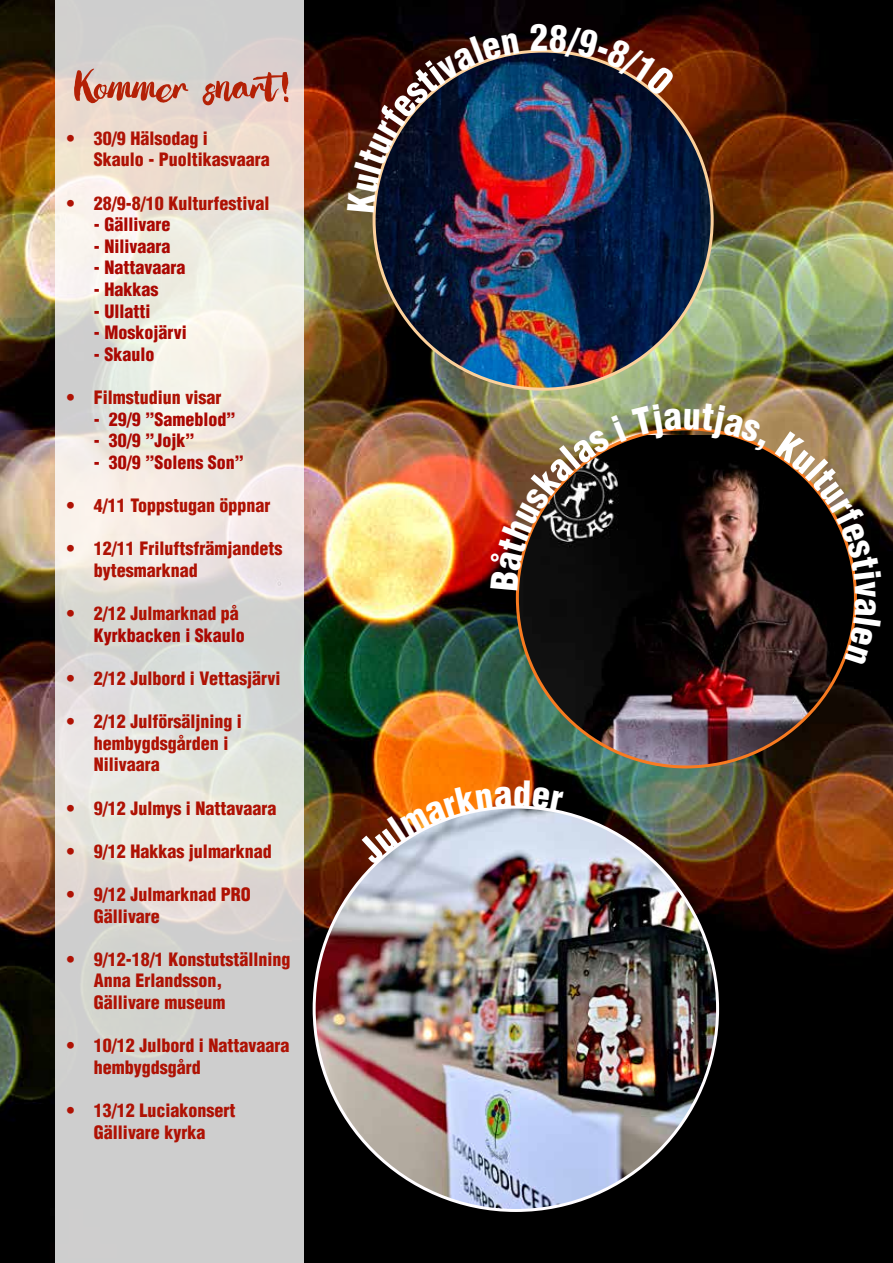
<style>
.page{position:relative;width:893px;height:1263px;background:#fff}
.page>*{position:absolute;margin:0;border:0;box-sizing:border-box;transform-origin:0 0}
.t1{font:67.5px "Love Moment";letter-spacing:-.045em;color:#b42106}
.t2{font:900 condensed 18px/21.6px "Helvetica LT";color:#af1204}
.t3{font:900 condensed 18px "Helvetica LT";color:#ab0802}
</style>
<div class="page">
<img style="left:0;top:0;width:893px;height:1263px">
<svg style="left:55px;top:0;width:249px;height:1263px;background:#dfdcd7"></svg>
<img style="left:374px;top:51px;width:338px;height:338px;border-radius:169px">
<img style="left:517px;top:435px;width:338px;height:332px">
<img style="left:314px;top:807px;width:404px;height:403px;border-radius:202px">
<img style="left:347px;top:32px;width:173px;height:181px">
<svg style="left:531px;top:24px;width:144px;height:72px;background:#341c1e"></svg>
<img style="left:489px;top:404px;width:276px;height:187px">
<svg style="left:775px;top:431px;width:106px;height:234px;background:#3a2c1f"></svg>
<svg style="left:356px;top:780px;width:208px;height:85px;background:#b68b6f"></svg>
<h1 class="t1" style="left:74px;top:50px;width:218px">Kommer snart!</h1>
<p class="t2" style="left:94px;top:127px;width:177px;text-indent:-27px">• 30/9 Hälsodag i<br>Skaulo - Puoltikasvaara</p>
<p class="t2" style="left:67px;top:192px;width:204px">• 28/9-8/10 Kulturfestival</p>
<p class="t3" style="left:94px;top:213px;width:78px">- Gällivare</p>
<p class="t3" style="left:94px;top:235px;width:78px">- Nilivaara</p>
<p class="t3" style="left:94px;top:256px;width:93px">- Nattavaara</p>
<p class="t3" style="left:94px;top:278px;width:66px">- Hakkas</p>
<p class="t3" style="left:94px;top:300px;width:58px">- Ullatti</p>
<p class="t3" style="left:94px;top:321px;width:94px">- Moskojärvi</p>
<p class="t3" style="left:94px;top:343px;width:62px">- Skaulo</p>
<p class="t2" style="left:67px;top:386px;width:156px">• Filmstudiun visar</p>
<p class="t3" style="left:94px;top:408px;width:143px">- 29/9 ”Sameblod”</p>
<p class="t3" style="left:94px;top:429px;width:102px">- 30/9 ”Jojk”</p>
<p class="t3" style="left:94px;top:451px;width:151px">- 30/9 ”Solens Son”</p>
<p class="t2" style="left:67px;top:494px;width:205px">• 4/11 Toppstugan öppnar</p>
<p class="t2" style="left:94px;top:538px;width:190px;text-indent:-27px">• 12/11 Friluftsfrämjandets bytesmarknad</p>
<p class="t2" style="left:67px;top:602px;width:173px">• 2/12 Julmarknad på</p>
<p class="t3" style="left:94px;top:624px;width:153px">Kyrkbacken i Skaulo</p>
<p class="t2" style="left:67px;top:667px;width:215px">• 2/12 Julbord i Vettasjärvi</p>
<p class="t2" style="left:94px;top:710px;width:149px;text-indent:-27px">• 2/12 Julförsäljning i hembygdsgården i<br>Nilivaara</p>
<p class="t2" style="left:67px;top:797px;width:211px">• 9/12 Julmys i Nattavaara</p>
<p class="t2" style="left:67px;top:840px;width:207px">• 9/12 Hakkas julmarknad</p>
<p class="t2" style="left:94px;top:883px;width:159px;text-indent:-27px">• 9/12 Julmarknad PRO<br>Gällivare</p>
<p class="t2" style="left:94px;top:948px;width:198px;text-indent:-27px">• 9/12-18/1 Konstutställning<br>Anna Erlandsson,<br>Gällivare museum</p>
<p class="t2" style="left:94px;top:1034px;width:197px;text-indent:-27px">• 10/12 Julbord i Nattavaara hembygdsgård</p>
<p class="t2" style="left:67px;top:1099px;width:170px;text-align:center">• 13/12 Luciakonsert<br>Gällivare kyrka</p>
</div>
